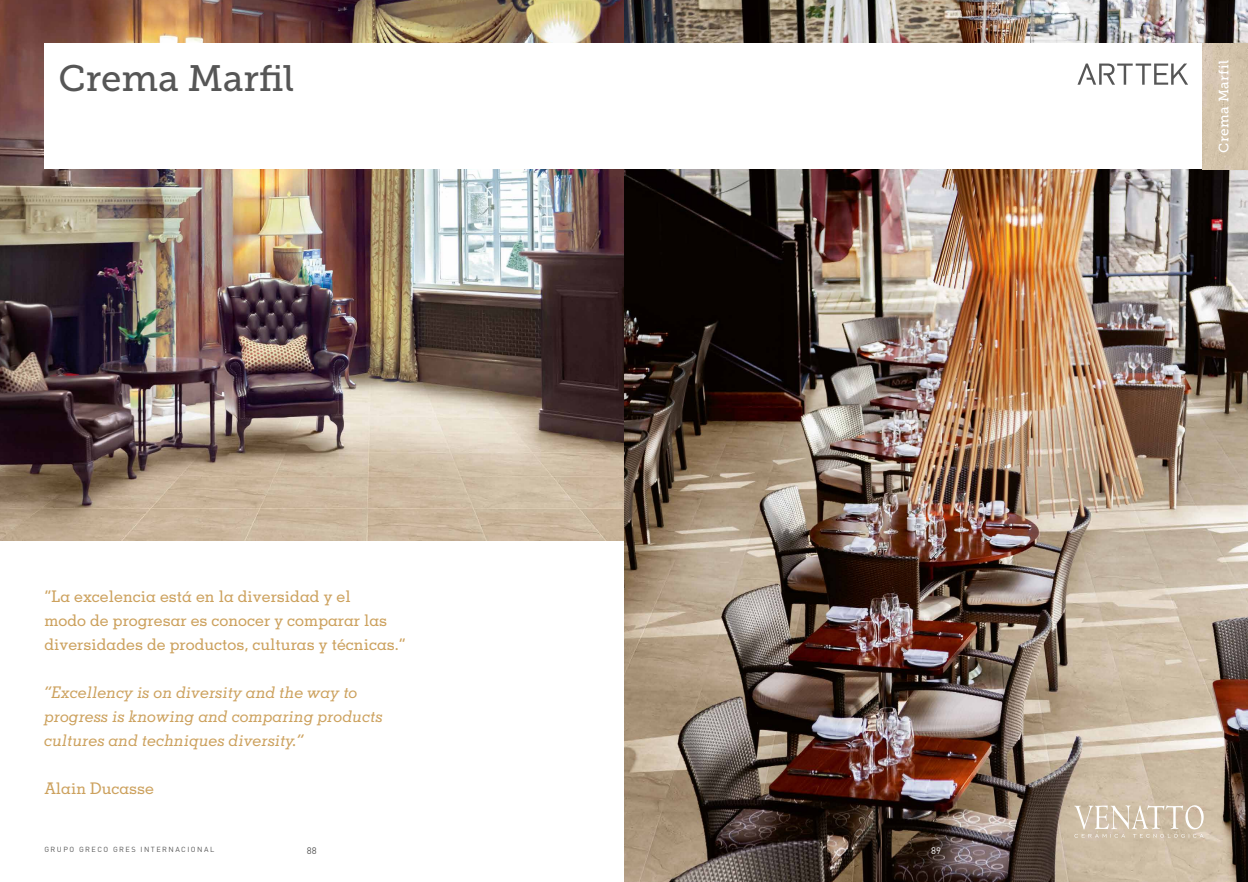
<style>
.page{position:relative;width:1248px;height:882px;background:#fff}
.page>*{position:absolute;margin:0;border:0;box-sizing:border-box;transform-origin:0 0}
.t1{font:36.7px "Museo Slab 500";color:#565656}
.t2{font:500 16px/24px "Memphis";color:#cca15d}
.t3{font:italic 500 16px/24px "Memphis";color:#cca15d}
.t4{font:13.6px "Museo Slab 500";letter-spacing:.03em;color:#fff}
.t5{font:9.4px "DIN Pro";color:#565656}
.t6{font:9.4px "DIN Pro";color:#fff}
.t7{font:7.3px "DIN Pro";letter-spacing:.2em;color:#565656}
</style>
<div class="page">
<img style="left:0;top:0;width:624px;height:540px">
<img style="left:624px;top:0;width:623px;height:882px">
<div style="left:44px;top:44px;width:1203px;height:125px;background:#fff"></div>
<svg style="left:1074px;top:805px;width:129px;height:33px;background:#d6c9b5"></svg>
<img style="left:1202px;top:44px;width:45px;height:125px">
<svg style="left:1077px;top:64px;width:110px;height:21px"></svg>
<h1 class="t1" style="left:58px;top:58px;width:237px">Crema Marfil</h1>
<p class="t4" style="left:1215px;top:153px;width:94px;rotate:-90deg">Crema Marfil</p>
<p class="t2" style="left:44px;top:583px;width:363px">“La excelencia está en la diversidad y el<br>modo de progresar es conocer y comparar las diversidades de productos, culturas y técnicas.”</p>
<p class="t3" style="left:44px;top:680px;width:340px">“Excellency is on diversity and the way to progress is knowing and comparing products cultures and techniques diversity.”</p>
<p class="t2" style="left:44px;top:775px;width:111px">Alain Ducasse</p>
<p class="t7" style="left:44px;top:844px;width:171px">GRUPO GRECO GRES INTERNACIONAL</p>
<p class="t5" style="left:307px;top:844px;width:11px">88</p>
<p class="t6" style="left:931px;top:844px;width:11px">89</p>
</div>
